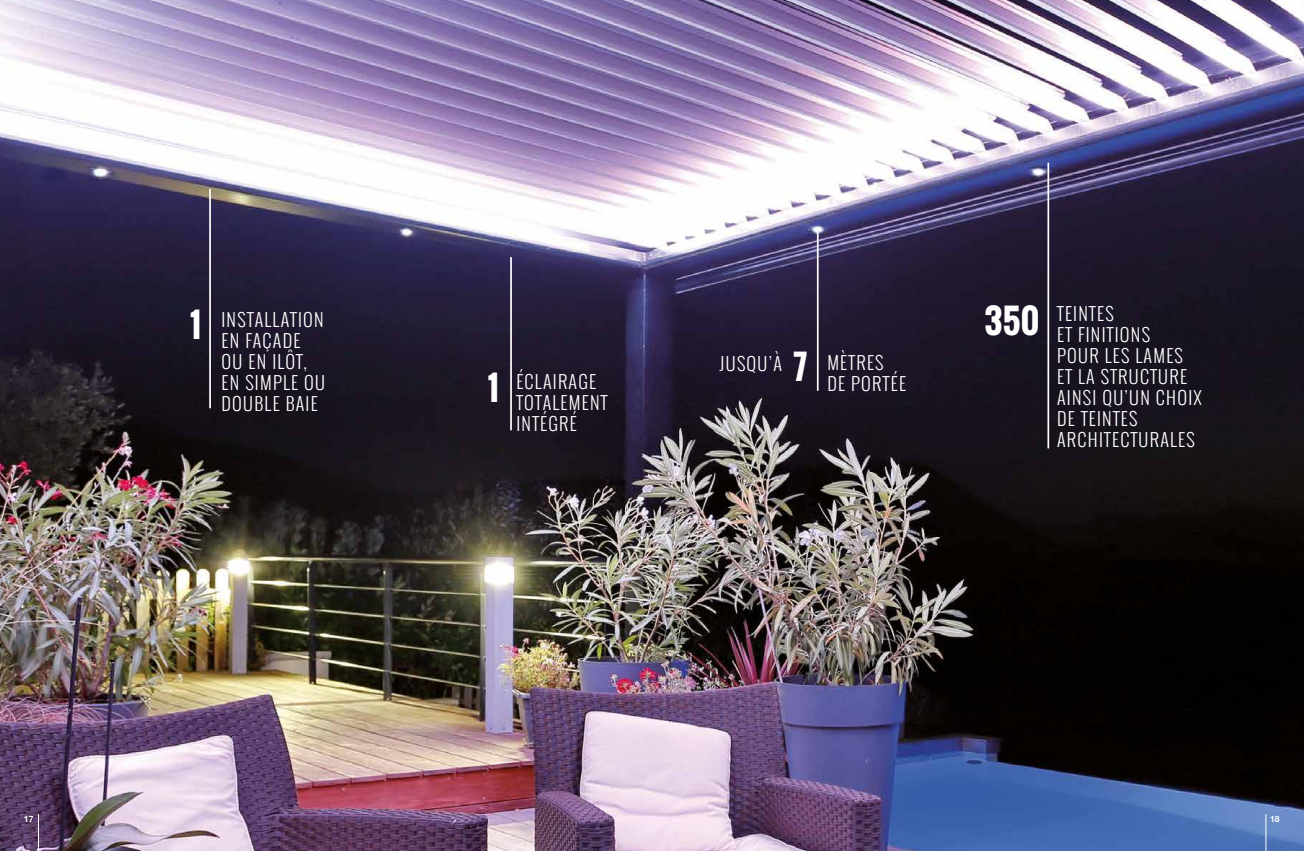
<style>
.page{position:relative;width:1304px;height:851px;background:#fff}
.page>*{position:absolute;margin:0;border:0;box-sizing:border-box;transform-origin:0 0}
.t1{font:700 33px "Oswald";color:#fff}
.t2{font:300 18px/21px "Oswald";letter-spacing:.07em;color:#fff}
.t3{font:700 8.6px "Helvetica Neue";color:#fff}
.s1{font-weight:700;font-size:33px}
</style>
<div class="page">
<img style="left:0;top:0;width:1304px;height:850px">
<hr style="left:209px;top:189px;width:2px;height:219px;background:#fff">
<hr style="left:817px;top:232px;width:2px;height:158px;background:#fff">
<hr style="left:1047px;top:163px;width:2px;height:285px;background:#fff">
<hr style="left:510px;top:257px;width:2px;height:173px;background:#fff">
<hr style="left:1265px;top:813px;width:1px;height:37px;background:#fff">
<hr style="left:38px;top:813px;width:1px;height:37px;background:#fff">
<p class="t2" style="left:190px;top:309px;width:135px"><span class="s1">1</span> INSTALLATION</p>
<h1 class="t1" style="left:985px;top:296px;width:56px">350</h1>
<p class="t2" style="left:221px;top:330px;width:105px">EN FAÇADE<br>OU EN ILÔT,<br>EN SIMPLE OU<br>DOUBLE BAIE</p>
<p class="t2" style="left:827px;top:352px;width:80px;text-indent:-34px"><span class="s1">7</span> MÈTRES<br>DE PORTÉE</p>
<p class="t2" style="left:720px;top:352px;width:64px">JUSQU’À</p>
<p class="t2" style="left:516px;top:370px;width:93px;text-indent:-29px"><span class="s1">1</span> ÉCLAIRAGE<br>TOTALEMENT<br>INTÉGRÉ</p>
<p class="t2" style="left:1057px;top:302px;width:146px">TEINTES<br>ET FINITIONS<br>POUR LES LAMES<br>ET LA STRUCTURE<br>AINSI QU’UN CHOIX<br>DE TEINTES<br>ARCHITECTURALES</p>
<p class="t3" style="left:24px;top:812px;width:11px">17</p>
<p class="t3" style="left:1270px;top:812px;width:11px">18</p>
</div>
